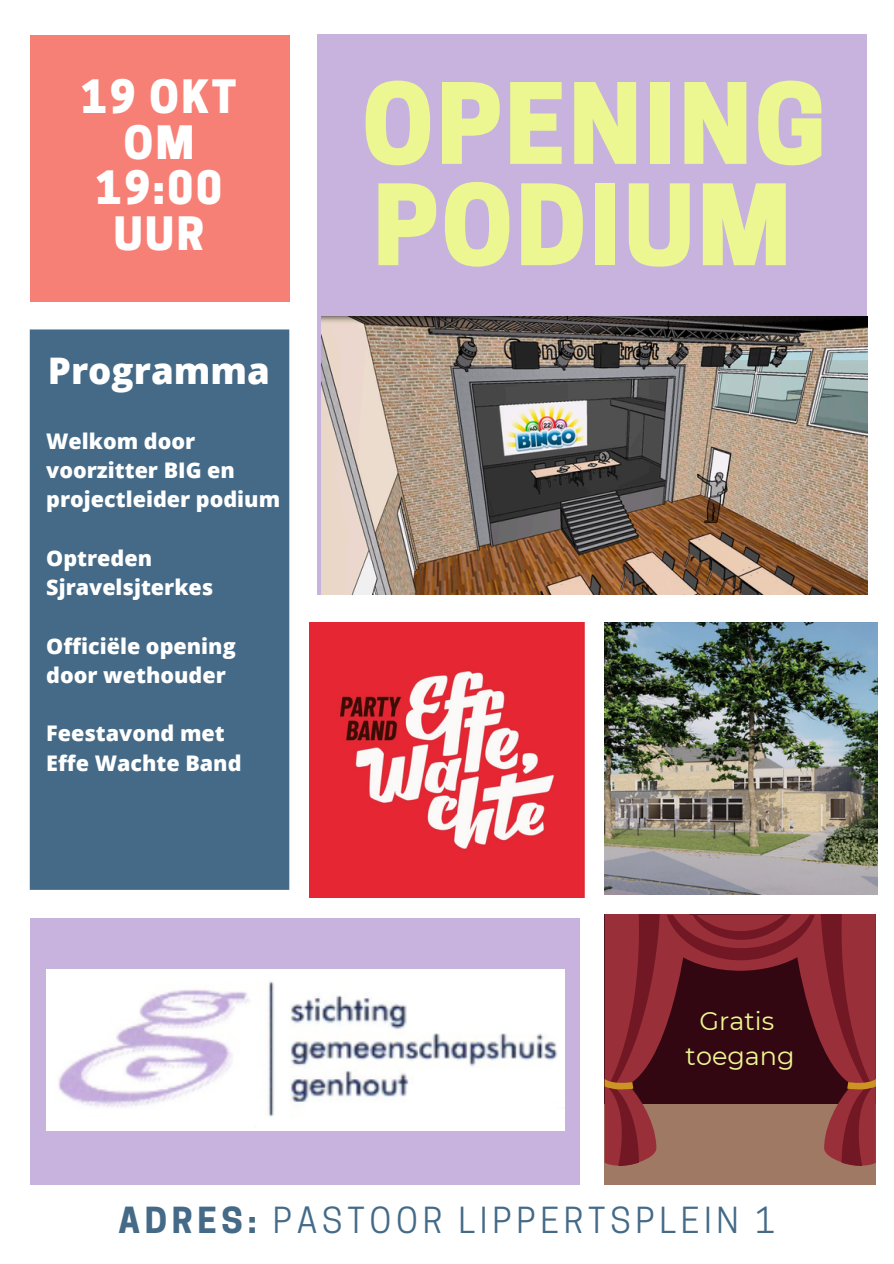
<style>
.page{position:relative;width:894px;height:1264px;background:#fff}
.page>*{position:absolute;margin:0;border:0;box-sizing:border-box;transform-origin:0 0}
.t1{font:800 104.85px/101.2px "Cooper Hewitt";letter-spacing:.03em;color:#ecf791}
.t2{font:800 43.2px/45.6px "Cooper Hewitt";letter-spacing:.06em;color:#fff;text-align:center}
.t3{font:800 36.6px "Open Sans";color:#fff}
.t4{font:33.75px "Cooper Hewitt";letter-spacing:.14em;color:#446a87}
.t5{font:25.5px/34.8px "Montserrat";color:#ecf791;text-align:center}
.t6{font:800 21.45px/29.2px "Open Sans";color:#fff}
.s1{font-weight:700}
</style>
<div class="page">
<div style="left:30px;top:917px;width:549px;height:267px;background:#c7b3dd"></div>
<div style="left:317px;top:35px;width:549px;height:560px;background:#c7b3dd"></div>
<div style="left:30px;top:329px;width:259px;height:560px;background:#446a87"></div>
<div style="left:30px;top:35px;width:259px;height:266px;background:#f78076"></div>
<img style="left:309px;top:622px;width:275px;height:275px">
<img style="left:321px;top:316px;width:546px;height:278px">
<img style="left:604px;top:622px;width:272px;height:272px">
<img style="left:46px;top:969px;width:518px;height:160px">
<div style="left:604px;top:1104px;width:271px;height:81px;background:#a07964"></div>
<svg style="left:604px;top:914px;width:271px;height:252px"></svg>
<p class="t2" style="left:81px;top:79px;width:157px">19 OKT<br>OM<br>19:00<br>UUR</p>
<h1 class="t3" style="left:48px;top:344px;width:223px">Programma</h1>
<p class="t6" style="left:46px;top:426px;width:235px">Welkom door voorzitter BIG en projectleider podium</p>
<p class="t6" style="left:46px;top:543px;width:168px">Optreden<br>Sjravelsjterkes</p>
<p class="t6" style="left:46px;top:630px;width:191px">Officiële opening door wethouder</p>
<h4 class="t6" style="left:46px;top:718px;width:180px">Feestavond met</h4>
<p class="t6" style="left:46px;top:747px;width:197px">Effe Wachte Band</p>
<p class="t1" style="left:362px;top:87px;width:465px">OPENING<br>PODIUM</p>
<p class="t5" style="left:685px;top:1003px;width:110px">Gratis toegang</p>
<p class="t4" style="left:118px;top:1207px;width:658px"><span class="s1">ADRES:</span> PASTOOR LIPPERTSPLEIN 1</p>
</div>
